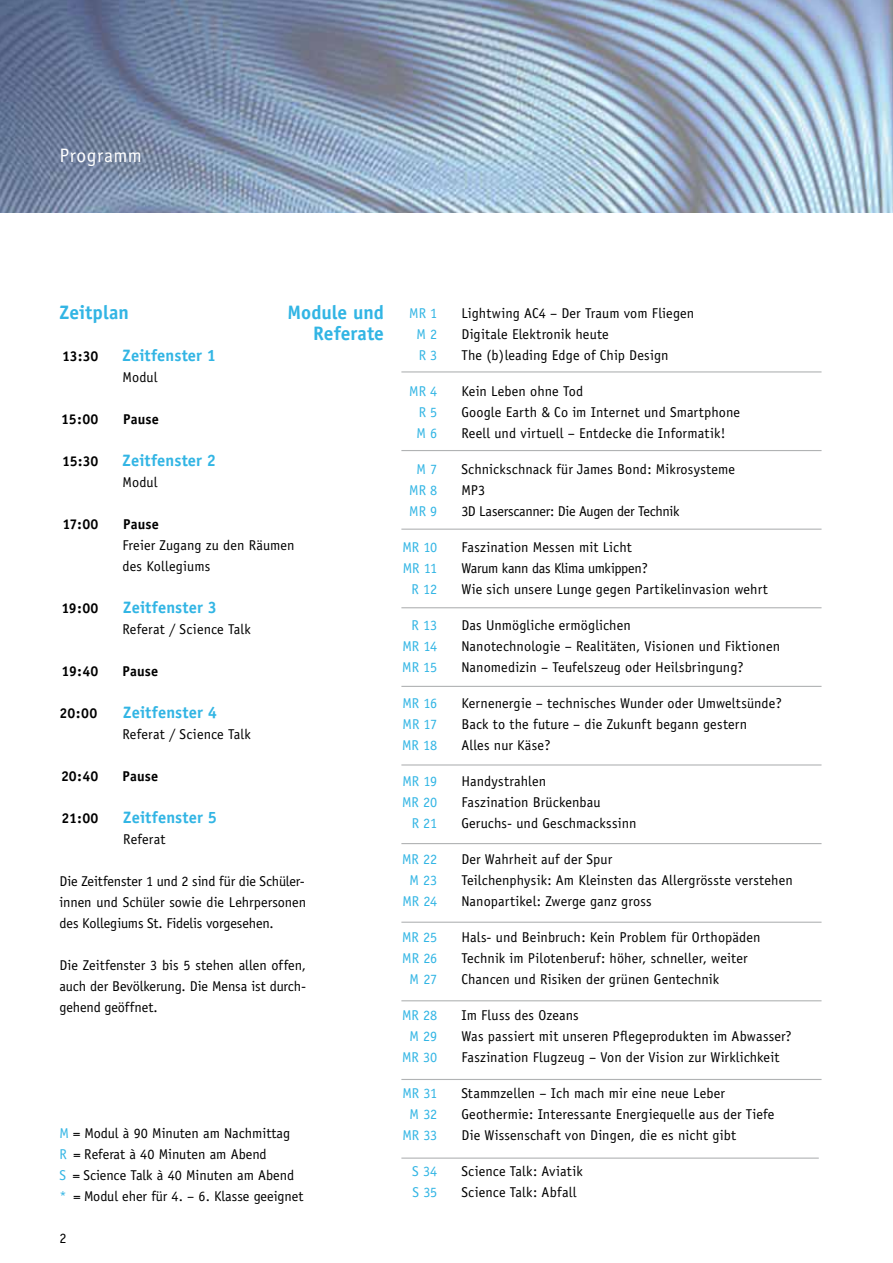
<style>
.page{position:relative;width:893px;height:1263px;background:#fff}
.page>*{position:absolute;margin:0;border:0;box-sizing:border-box;transform-origin:0 0}
.t1{font:700 19.5px/21px "Officina Sans";color:#32b5e4;text-align:right}
.t2{font:19.5px "Officina Sans";letter-spacing:.025em;color:#fff}
.t3{font:700 16.5px "Officina Sans";letter-spacing:.005em;color:#32b5e4}
.t4{font:14.25px/21px "Officina Sans";letter-spacing:.005em;color:#000}
.t5{font:14.25px "Officina Sans";letter-spacing:-.005em;color:#32b5e4}
.t6{font:700 14.25px "Officina Sans";letter-spacing:.01em;color:#000}
.t7{font:14.25px "Officina Sans";letter-spacing:-.02em;color:#000}
.t8{font:14.25px "Officina Sans";letter-spacing:-.025em;color:#000}
.s1{color:#32b5e4}
</style>
<div class="page">
<img style="left:0;top:0;width:893px;height:213px">
<hr style="left:401px;top:1157px;width:418px;height:2px;background:#b1b3b4">
<hr style="left:401px;top:1079px;width:420px;height:1px;background:#b1b3b4">
<hr style="left:401px;top:1000px;width:420px;height:1px;background:#b1b3b4">
<hr style="left:401px;top:922px;width:420px;height:1px;background:#b1b3b4">
<hr style="left:401px;top:843px;width:420px;height:1px;background:#b1b3b4">
<hr style="left:401px;top:764px;width:420px;height:1px;background:#b1b3b4">
<hr style="left:401px;top:686px;width:420px;height:1px;background:#b1b3b4">
<hr style="left:401px;top:529px;width:420px;height:1px;background:#b1b3b4">
<hr style="left:401px;top:607px;width:420px;height:1px;background:#b1b3b4">
<hr style="left:401px;top:450px;width:420px;height:1px;background:#b1b3b4">
<hr style="left:401px;top:371px;width:420px;height:1px;background:#b1b3b4">
<h1 class="t2" style="left:60px;top:144px;width:84px">Programm</h1>
<h1 class="t1" style="left:60px;top:301px;width:71px">Zeitplan</h1>
<p class="t6" style="left:62px;top:347px;width:38px">13:30</p>
<p class="t3" style="left:123px;top:345px;width:95px">Zeitfenster 1</p>
<p class="t4" style="left:123px;top:366px;width:36px">Modul</p>
<p class="t6" style="left:61px;top:410px;width:39px">15:00</p>
<p class="t6" style="left:123px;top:410px;width:37px">Pause</p>
<p class="t6" style="left:62px;top:452px;width:38px">15:30</p>
<p class="t3" style="left:123px;top:450px;width:95px">Zeitfenster 2</p>
<p class="t4" style="left:123px;top:471px;width:36px">Modul</p>
<p class="t6" style="left:62px;top:515px;width:38px">17:00</p>
<p class="t6" style="left:123px;top:515px;width:37px">Pause</p>
<p class="t4" style="left:123px;top:534px;width:174px">Freier Zugang zu den Räumen des Kollegiums</p>
<p class="t6" style="left:61px;top:599px;width:39px">19:00</p>
<p class="t3" style="left:123px;top:597px;width:95px">Zeitfenster 3</p>
<p class="t4" style="left:123px;top:618px;width:130px">Referat / Science Talk</p>
<p class="t6" style="left:62px;top:662px;width:38px">19:40</p>
<p class="t6" style="left:123px;top:662px;width:37px">Pause</p>
<p class="t6" style="left:60px;top:704px;width:39px">20:00</p>
<p class="t3" style="left:123px;top:702px;width:95px">Zeitfenster 4</p>
<p class="t4" style="left:123px;top:723px;width:130px">Referat / Science Talk</p>
<p class="t6" style="left:61px;top:767px;width:39px">20:40</p>
<p class="t6" style="left:123px;top:767px;width:37px">Pause</p>
<p class="t6" style="left:62px;top:809px;width:38px">21:00</p>
<p class="t3" style="left:123px;top:807px;width:95px">Zeitfenster 5</p>
<p class="t4" style="left:123px;top:828px;width:44px">Referat</p>
<h1 class="t1" style="left:288px;top:301px;width:98px">Module und<br>Referate</h1>
<p class="t4" style="left:60px;top:870px;width:248px;text-align:justify">Die Zeitfenster 1 und 2 sind für die Schüler&shy;innen und Schüler sowie die Lehrpersonen des Kollegiums St. Fidelis vorgesehen.</p>
<p class="t4" style="left:60px;top:954px;width:248px;text-align:justify">Die Zeitfenster 3 bis 5 stehen allen offen, auch der Bevölkerung. Die Mensa ist durch&shy;gehend geöffnet.</p>
<p class="t4" style="left:60px;top:1122px;width:245px"><span class="s1">M</span> = Modul à 90 Minuten am Nachmittag<br><span class="s1">R</span> = Referat à 40 Minuten am Abend<br><span class="s1">S</span> = Science Talk à 40 Minuten am Abend <span class="s1">*</span> = Modul eher für 4. – 6. Klasse geeignet</p>
<p class="t4" style="left:60px;top:1227px;width:9px">2</p>
<p class="t5" style="left:409px;top:305px;width:30px">MR 1</p>
<p class="t4" style="left:461px;top:303px;width:234px">Lightwing AC4 – Der Traum vom Fliegen</p>
<p class="t5" style="left:417px;top:326px;width:22px">M 2</p>
<p class="t4" style="left:461px;top:324px;width:149px">Digitale Elektronik heute</p>
<p class="t5" style="left:419px;top:347px;width:20px">R 3</p>
<p class="t4" style="left:461px;top:345px;width:209px">The (b)leading Edge of Chip Design</p>
<p class="t5" style="left:409px;top:383px;width:30px">MR 4</p>
<p class="t4" style="left:461px;top:381px;width:123px">Kein Leben ohne Tod</p>
<p class="t5" style="left:419px;top:404px;width:20px">R 5</p>
<p class="t4" style="left:461px;top:402px;width:280px">Google Earth &amp; Co im Internet und Smartphone</p>
<p class="t5" style="left:417px;top:425px;width:22px">M 6</p>
<p class="t4" style="left:461px;top:423px;width:266px">Reell und virtuell – Entdecke die Informatik!</p>
<p class="t5" style="left:417px;top:461px;width:22px">M 7</p>
<p class="t4" style="left:461px;top:459px;width:275px">Schnickschnack für James Bond: Mikrosysteme</p>
<p class="t5" style="left:409px;top:482px;width:30px">MR 8</p>
<p class="t4" style="left:461px;top:480px;width:25px">MP3</p>
<p class="t5" style="left:409px;top:503px;width:30px">MR 9</p>
<p class="t7" style="left:461px;top:503px;width:219px">3D Laserscanner: Die Augen der Technik</p>
<p class="t5" style="left:402px;top:539px;width:36px">MR 10</p>
<p class="t4" style="left:461px;top:537px;width:172px">Faszination Messen mit Licht</p>
<p class="t5" style="left:403px;top:560px;width:36px">MR 11</p>
<p class="t8" style="left:461px;top:560px;width:188px">Warum kann das Klima umkippen?</p>
<p class="t5" style="left:412px;top:581px;width:27px">R 12</p>
<p class="t4" style="left:461px;top:579px;width:308px">Wie sich unsere Lunge gegen Partikelinvasion wehrt</p>
<p class="t5" style="left:412px;top:617px;width:27px">R 13</p>
<p class="t4" style="left:461px;top:615px;width:171px">Das Unmögliche ermöglichen</p>
<p class="t5" style="left:402px;top:638px;width:36px">MR 14</p>
<p class="t4" style="left:461px;top:636px;width:320px">Nanotechnologie – Realitäten, Visionen und Fiktionen</p>
<p class="t5" style="left:402px;top:659px;width:37px">MR 15</p>
<p class="t4" style="left:461px;top:657px;width:284px">Nanomedizin – Teufelszeug oder Heilsbringung?</p>
<p class="t5" style="left:402px;top:695px;width:36px">MR 16</p>
<p class="t4" style="left:461px;top:693px;width:322px">Kernenergie – technisches Wunder oder Umweltsünde?</p>
<p class="t5" style="left:403px;top:716px;width:36px">MR 17</p>
<p class="t4" style="left:461px;top:714px;width:287px">Back to the future – die Zukunft begann gestern</p>
<p class="t5" style="left:402px;top:737px;width:37px">MR 18</p>
<p class="t4" style="left:461px;top:735px;width:91px">Alles nur Käse?</p>
<p class="t5" style="left:402px;top:773px;width:37px">MR 19</p>
<p class="t4" style="left:461px;top:771px;width:86px">Handystrahlen</p>
<p class="t5" style="left:402px;top:794px;width:37px">MR 20</p>
<p class="t4" style="left:461px;top:792px;width:141px">Faszination Brückenbau</p>
<p class="t5" style="left:412px;top:815px;width:27px">R 21</p>
<p class="t4" style="left:461px;top:813px;width:177px">Geruchs- und Geschmackssinn</p>
<p class="t5" style="left:402px;top:851px;width:37px">MR 22</p>
<p class="t4" style="left:461px;top:849px;width:152px">Der Wahrheit auf der Spur</p>
<p class="t5" style="left:409px;top:872px;width:30px">M 23</p>
<p class="t4" style="left:461px;top:870px;width:333px">Teilchenphysik: Am Kleinsten das Allergrösste verstehen</p>
<p class="t5" style="left:402px;top:893px;width:37px">MR 24</p>
<p class="t4" style="left:461px;top:891px;width:192px">Nanopartikel: Zwerge ganz gross</p>
<p class="t5" style="left:402px;top:929px;width:37px">MR 25</p>
<p class="t4" style="left:461px;top:927px;width:301px">Hals- und Beinbruch: Kein Problem für Orthopäden</p>
<p class="t5" style="left:402px;top:950px;width:37px">MR 26</p>
<p class="t4" style="left:461px;top:948px;width:288px">Technik im Pilotenberuf: höher, schneller, weiter</p>
<p class="t5" style="left:410px;top:971px;width:29px">M 27</p>
<p class="t4" style="left:461px;top:969px;width:259px">Chancen und Risiken der grünen Gentechnik</p>
<p class="t5" style="left:402px;top:1007px;width:37px">MR 28</p>
<p class="t4" style="left:461px;top:1005px;width:119px">Im Fluss des Ozeans</p>
<p class="t5" style="left:409px;top:1028px;width:30px">M 29</p>
<p class="t4" style="left:461px;top:1026px;width:332px">Was passiert mit unseren Pflegeprodukten im Abwasser?</p>
<p class="t5" style="left:402px;top:1049px;width:37px">MR 30</p>
<p class="t4" style="left:461px;top:1047px;width:320px">Faszination Flugzeug – Von der Vision zur Wirklichkeit</p>
<p class="t5" style="left:402px;top:1085px;width:37px">MR 31</p>
<p class="t4" style="left:461px;top:1083px;width:265px">Stammzellen – Ich mach mir eine neue Leber</p>
<p class="t5" style="left:410px;top:1106px;width:29px">M 32</p>
<p class="t4" style="left:461px;top:1104px;width:315px">Geothermie: Interessante Energiequelle aus der Tiefe</p>
<p class="t5" style="left:402px;top:1127px;width:37px">MR 33</p>
<p class="t4" style="left:461px;top:1125px;width:276px">Die Wissenschaft von Dingen, die es nicht gibt</p>
<p class="t5" style="left:412px;top:1163px;width:27px">S 34</p>
<p class="t4" style="left:461px;top:1161px;width:123px">Science Talk: Aviatik</p>
<p class="t5" style="left:413px;top:1184px;width:26px">S 35</p>
<p class="t4" style="left:461px;top:1182px;width:116px">Science Talk: Abfall</p>
</div>
